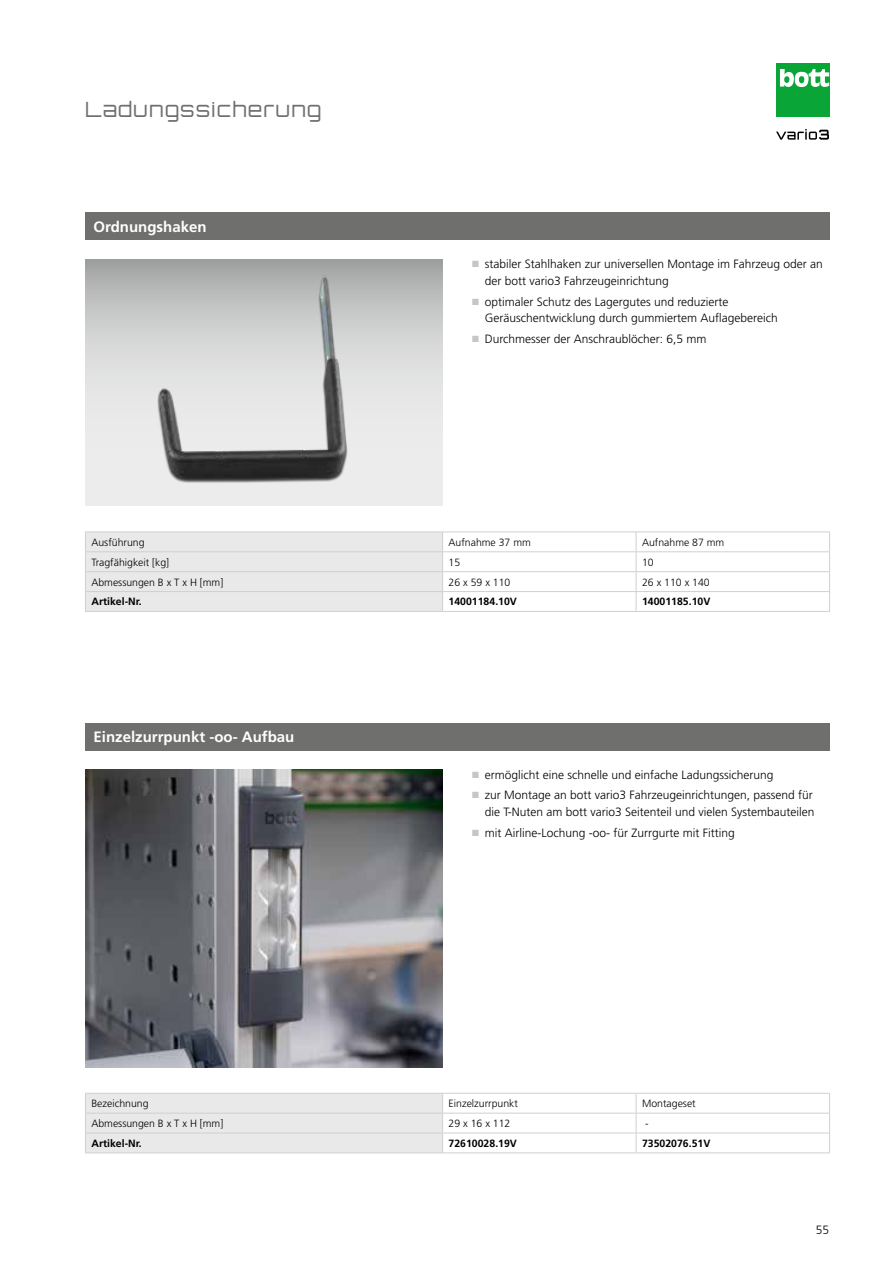
<style>
.page{position:relative;width:893px;height:1263px;background:#fff}
.page>*{position:absolute;margin:0;border:0;box-sizing:border-box;transform-origin:0 0}
.t1{font:300 21px "Orbitron CE";letter-spacing:.06em;color:#6f6f6e}
.t2{font:700 15px "Frutiger LT Pro";color:#fff}
.t3{font:300 12px/16.5px "Frutiger LT Pro";color:#000}
.t4{font:300 10.5px "Frutiger LT Pro";color:#000}
.t5{font:700 10.5px "Frutiger LT Pro";color:#000}
.s1{color:#c5c6c6}
</style>
<div class="page">
<div style="left:776px;top:64px;width:53px;height:53px;background:#0aa537"></div>
<svg style="left:780px;top:69px;width:49px;height:18px"></svg>
<svg style="left:776px;top:129px;width:53px;height:11px"></svg>
<svg style="left:85px;top:259px;width:357px;height:247px;background:#d7d7d8"></svg>
<img style="left:149px;top:270px;width:204px;height:219px">
<img style="left:85px;top:770px;width:357px;height:297px">
<hr style="left:85px;top:531px;width:358px;height:1px;background:#cfd0d0">
<hr style="left:443px;top:531px;width:193px;height:1px;background:#cfd0d0">
<hr style="left:636px;top:531px;width:194px;height:1px;background:#cfd0d0">
<hr style="left:443px;top:551px;width:193px;height:1px;background:#cfd0d0">
<hr style="left:636px;top:551px;width:194px;height:1px;background:#cfd0d0">
<hr style="left:443px;top:571px;width:193px;height:1px;background:#cfd0d0">
<hr style="left:636px;top:571px;width:194px;height:1px;background:#cfd0d0">
<hr style="left:85px;top:611px;width:358px;height:1px;background:#cfd0d0">
<hr style="left:443px;top:591px;width:193px;height:1px;background:#cfd0d0">
<div style="left:85px;top:532px;width:358px;height:79px;background:#e9e9e9"></div>
<hr style="left:443px;top:611px;width:193px;height:1px;background:#cfd0d0">
<hr style="left:636px;top:591px;width:194px;height:1px;background:#cfd0d0">
<svg style="left:636px;top:532px;width:1px;height:79px"></svg>
<svg style="left:829px;top:532px;width:1px;height:79px"></svg>
<hr style="left:636px;top:611px;width:194px;height:1px;background:#cfd0d0">
<div style="left:85px;top:213px;width:744px;height:27px;background:#6f6f6e"></div>
<div style="left:85px;top:723px;width:744px;height:27px;background:#6f6f6e"></div>
<hr style="left:443px;top:1093px;width:193px;height:1px;background:#cfd0d0">
<hr style="left:636px;top:1093px;width:194px;height:1px;background:#cfd0d0">
<hr style="left:443px;top:1113px;width:193px;height:1px;background:#cfd0d0">
<hr style="left:636px;top:1113px;width:194px;height:1px;background:#cfd0d0">
<hr style="left:443px;top:1133px;width:193px;height:1px;background:#cfd0d0">
<svg style="left:85px;top:1093px;width:358px;height:60px;background:#e7e7e7"></svg>
<hr style="left:443px;top:1152px;width:193px;height:1px;background:#cfd0d0">
<hr style="left:636px;top:1133px;width:194px;height:1px;background:#cfd0d0">
<svg style="left:636px;top:1094px;width:1px;height:58px"></svg>
<svg style="left:829px;top:1094px;width:1px;height:58px"></svg>
<hr style="left:636px;top:1152px;width:194px;height:1px;background:#cfd0d0">
<h1 class="t1" style="left:85px;top:97px;width:238px">Ladungssicherung</h1>
<p class="t2" style="left:94px;top:218px;width:115px">Ordnungshaken</p>
<p class="t3" style="left:485px;top:256px;width:340px;text-indent:-13px"><span class="s1">■</span> stabiler Stahlhaken zur universellen Montage im Fahrzeug oder an der bott vario3 Fahrzeugeinrichtung</p>
<p class="t3" style="left:485px;top:293px;width:294px;text-indent:-13px"><span class="s1">■</span> optimaler Schutz des Lagergutes und reduzierte<br>Geräuschentwicklung durch gummiertem Auflagebereich</p>
<p class="t3" style="left:472px;top:331px;width:236px"><span class="s1">■</span> Durchmesser der Anschraublöcher: 6,5 mm</p>
<p class="t4" style="left:91px;top:536px;width:55px">Ausführung</p>
<p class="t4" style="left:449px;top:536px;width:84px">Aufnahme 37 mm</p>
<p class="t4" style="left:642px;top:536px;width:84px">Aufnahme 87 mm</p>
<p class="t4" style="left:91px;top:556px;width:79px">Tragfähigkeit [kg]</p>
<p class="t4" style="left:449px;top:556px;width:13px">15</p>
<p class="t4" style="left:642px;top:556px;width:13px">10</p>
<p class="t4" style="left:91px;top:576px;width:133px">Abmessungen B x T x H [mm]</p>
<p class="t4" style="left:449px;top:576px;width:63px">26 x 59 x 110</p>
<p class="t4" style="left:642px;top:576px;width:69px">26 x 110 x 140</p>
<p class="t5" style="left:91px;top:596px;width:52px">Artikel-Nr.</p>
<p class="t5" style="left:449px;top:596px;width:70px">14001184.10V</p>
<p class="t5" style="left:642px;top:596px;width:70px">14001185.10V</p>
<p class="t2" style="left:94px;top:728px;width:202px">Einzelzurrpunkt -oo- Aufbau</p>
<p class="t3" style="left:472px;top:766px;width:303px"><span class="s1">■</span> ermöglicht eine schnelle und einfache Ladungssicherung</p>
<p class="t3" style="left:472px;top:787px;width:344px;text-align:right"><span class="s1">■</span> zur Montage an bott vario3 Fahrzeugeinrichtungen, passend für die T-Nuten am bott vario3 Seitenteil und vielen Systembauteilen</p>
<p class="t3" style="left:472px;top:824px;width:264px"><span class="s1">■</span> mit Airline-Lochung -oo- für Zurrgurte mit Fitting</p>
<p class="t4" style="left:91px;top:1097px;width:59px">Bezeichnung</p>
<p class="t4" style="left:449px;top:1097px;width:71px">Einzelzurrpunkt</p>
<p class="t4" style="left:642px;top:1097px;width:55px">Montageset</p>
<p class="t4" style="left:91px;top:1117px;width:133px">Abmessungen B x T x H [mm]</p>
<p class="t4" style="left:449px;top:1117px;width:63px">29 x 16 x 112</p>
<p class="t4" style="left:645px;top:1117px;width:5px">-</p>
<p class="t5" style="left:91px;top:1137px;width:52px">Artikel-Nr.</p>
<p class="t5" style="left:449px;top:1137px;width:70px">72610028.19V</p>
<p class="t5" style="left:642px;top:1137px;width:70px">73502076.51V</p>
<p class="t3" style="left:816px;top:1221px;width:15px">55</p>
</div>
